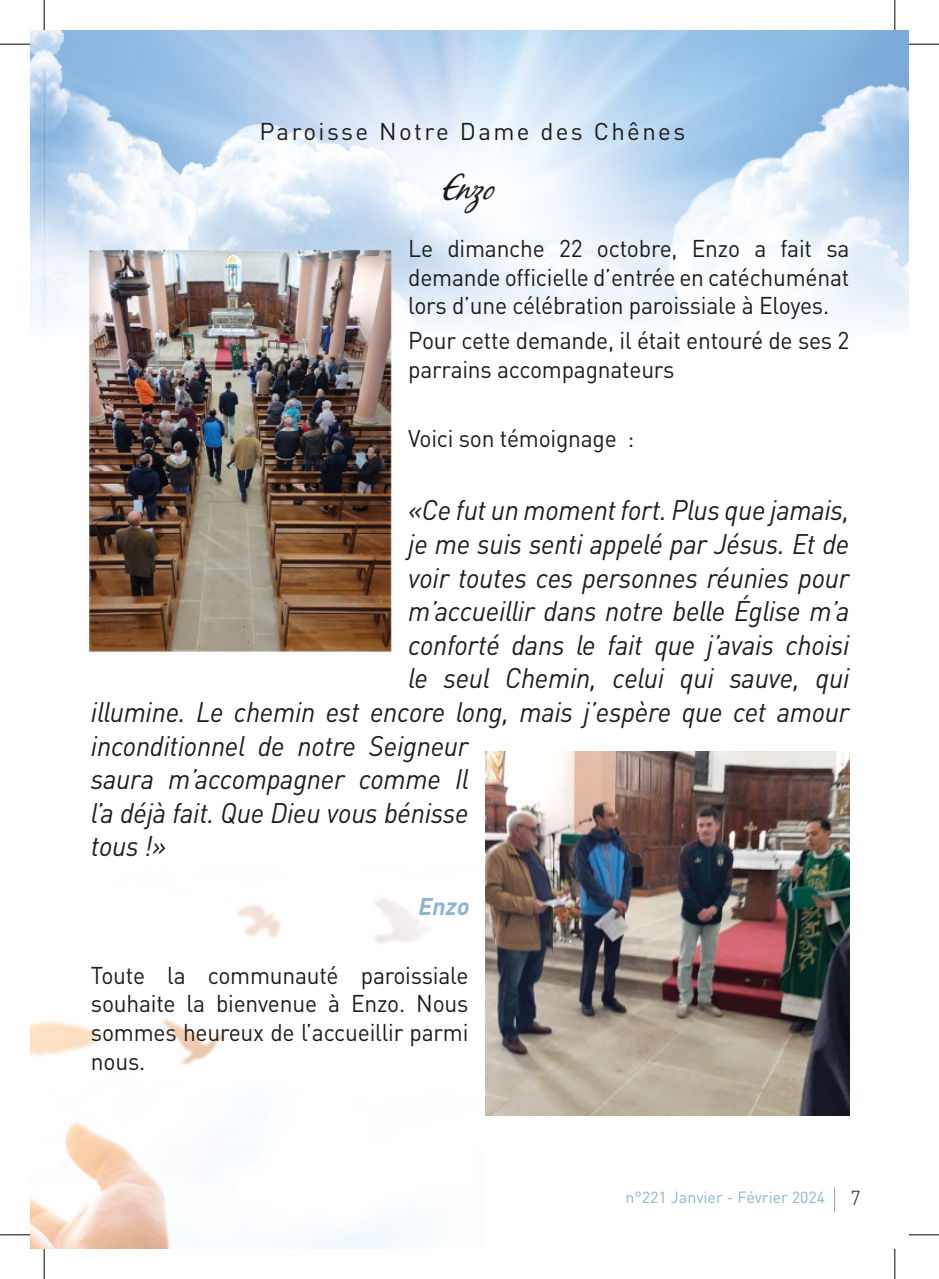
<style>
.page{position:relative;width:939px;height:1279px;background:#fff}
.page>*{position:absolute;margin:0;border:0;box-sizing:border-box;transform-origin:0 0}
.Titre_BlackJack{font:italic 34px "Black Jack";color:#1d1d1b;scale:.95 1}
.TXT_COURANT{font:italic 28px "DIN Pro";letter-spacing:-.01em;color:#1d1d1b;scale:.95 1}
.TXT_COURANT-2{font:24px/28.8px "DIN Pro";letter-spacing:-.01em;color:#1d1d1b;text-align:justify;scale:.95 1}
.TXT_COURANT-3{font:24px "DIN Pro";letter-spacing:.1em;color:#1d1d1b}
.Signature{font:italic 700 24px "DIN Pro";color:#8cb4d3}
.t1{font:300 20px "DIN Pro";color:#1d1d1b}
.t2{font:16px "DIN Pro";color:#8cb4d3}
</style>
<div class="page">
<img style="left:30px;top:30px;width:879px;height:522px">
<img style="left:30px;top:897px;width:398px;height:352px">
<img style="left:90px;top:248px;width:301px;height:404px">
<img style="left:485px;top:752px;width:364px;height:364px">
<svg style="left:834px;top:1187px;width:1px;height:25px"></svg>
<hr style="left:0;top:44px;width:30px;height:1px;background:#000">
<hr style="left:909px;top:44px;width:30px;height:1px;background:#000">
<hr style="left:0;top:1234px;width:30px;height:1px;background:#000">
<hr style="left:909px;top:1234px;width:30px;height:1px;background:#000">
<hr style="left:44px;top:0;width:1px;height:30px;background:#000">
<hr style="left:44px;top:1249px;width:1px;height:30px;background:#000">
<hr style="left:894px;top:0;width:1px;height:30px;background:#000">
<hr style="left:894px;top:1249px;width:1px;height:30px;background:#000">
<p class="TXT_COURANT-3" style="left:259px;top:113px;width:427px">Paroisse Notre Dame des Chênes</p>
<p class="Titre_BlackJack" style="left:440px;top:167px;width:77px">Enzo</p>
<p class="TXT_COURANT-2" style="left:408px;top:231px;width:466px">Le dimanche 22 octobre, Enzo a fait sa demande officielle d’entrée en catéchuménat lors d’une célébration paroissiale à Eloyes.</p>
<p class="TXT_COURANT-2" style="left:408px;top:323px;width:466px">Pour cette demande, il était entouré de ses 2 parrains accompagnateurs</p>
<p class="TXT_COURANT-2" style="left:408px;top:421px;width:239px">Voici son témoignage :</p>
<p class="TXT_COURANT" style="left:408px;top:488px;width:466px">«Ce fut un moment fort. Plus que jamais,</p>
<p class="TXT_COURANT" style="left:408px;top:522px;width:466px">je me suis senti appelé par Jésus. Et de</p>
<p class="TXT_COURANT" style="left:408px;top:556px;width:466px">voir toutes ces personnes réunies pour</p>
<p class="TXT_COURANT" style="left:408px;top:589px;width:466px">m’accueillir dans notre belle Église m’a</p>
<p class="TXT_COURANT" style="left:408px;top:623px;width:466px">conforté dans le fait que j’avais choisi</p>
<p class="TXT_COURANT" style="left:408px;top:656px;width:466px">le seul Chemin, celui qui sauve, qui</p>
<p class="TXT_COURANT" style="left:91px;top:690px;width:800px">illumine. Le chemin est encore long, mais j’espère que cet amour</p>
<p class="TXT_COURANT" style="left:91px;top:724px;width:399px">inconditionnel de notre Seigneur</p>
<p class="TXT_COURANT" style="left:91px;top:757px;width:399px">saura m’accompagner comme Il</p>
<p class="TXT_COURANT" style="left:91px;top:791px;width:399px">l’a déjà fait. Que Dieu vous bénisse</p>
<p class="TXT_COURANT" style="left:91px;top:824px;width:81px">tous !»</p>
<p class="Signature" style="left:417px;top:886px;width:60px">Enzo</p>
<p class="TXT_COURANT-2" style="left:91px;top:958px;width:399px">Toute la communauté paroissiale souhaite la bienvenue à Enzo. Nous sommes heureux de l’accueillir parmi nous.</p>
<p class="t2" style="left:625px;top:1185px;width:201px">n°221 Janvier - Février 2024</p>
<p class="t1" style="left:850px;top:1182px;width:12px">7</p>
</div>
